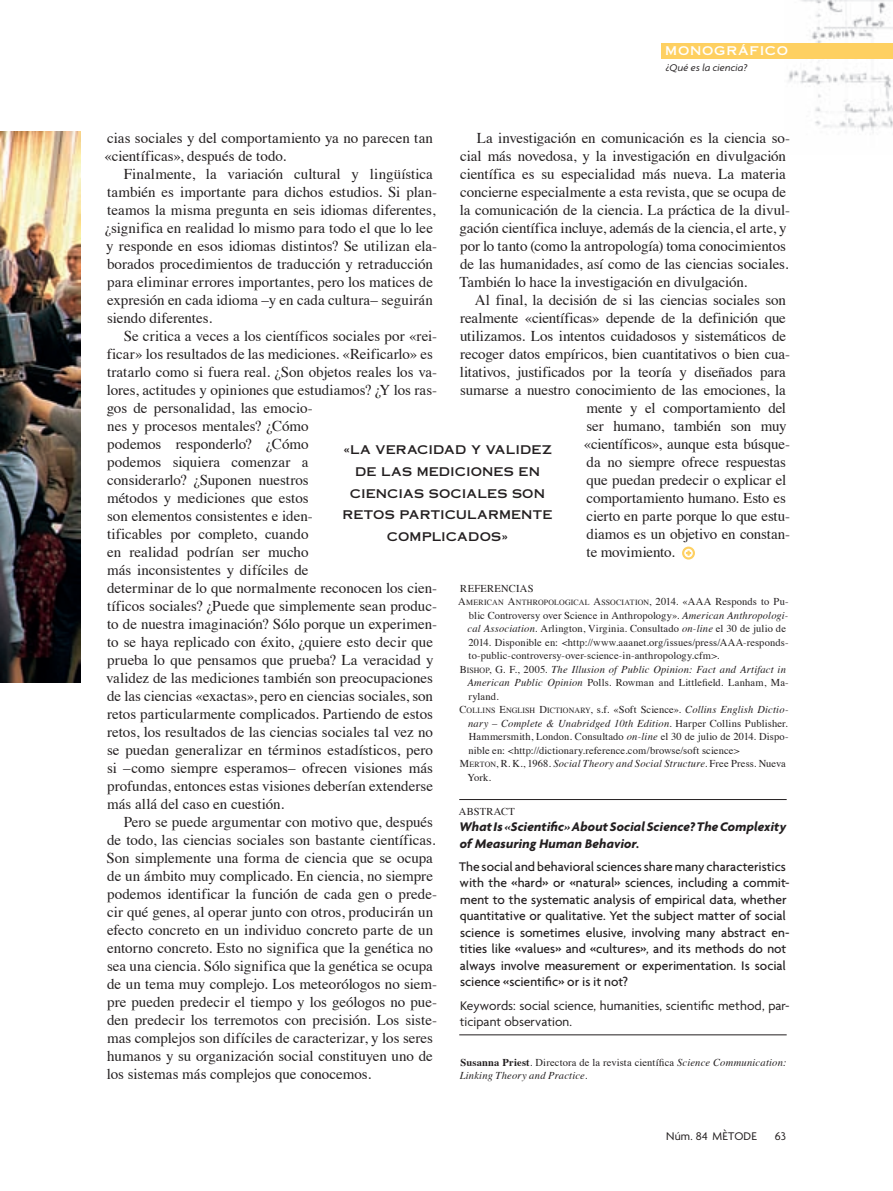
<style>
.page{position:relative;width:893px;height:1191px;background:#fff}
.page>*{position:absolute;margin:0;border:0;box-sizing:border-box;transform-origin:0 0}
.t1{font:15px/18px "Times";color:#231f20}
.t2{font:500 13.5px/16.5px "Agenda";letter-spacing:-.005em;color:#231f20}
.t3{font:italic 700 13.5px/16.5px "Agenda";letter-spacing:.015em;color:#231f20}
.t4{font:13.5px/16.5px "Agenda";letter-spacing:.005em;color:#231f20}
.t5{font:12px/21.8px "Copperplate Thirty One AB";letter-spacing:.01em;color:#231f20;text-align:center}
.t6{font:12px "Agenda";letter-spacing:.025em;color:#231f20}
.t7{font:12px "Copperplate Thirty One AB";letter-spacing:.06em;color:#fff}
.t8{font:10.5px "Times";letter-spacing:.01em;color:#231f20}
.t9{font:italic 10.5px/13.5px "Times";letter-spacing:.02em;color:#231f20}
.t10{font:italic 10.5px "Agenda";letter-spacing:.015em;color:#231f20}
.t11{font:7.8px "Times";letter-spacing:.025em;color:#231f20}
.s1{font-size:10.5px}
.s2{font-style:italic}
.s3{font-style:normal}
.s4{font-style:normal;font-size:7.8px}
.s5{font-size:7.8px}
.s6{font-weight:700;font-style:normal}
</style>
<div class="page">
<img style="left:784px;top:0;width:109px;height:133px">
<hr style="left:459px;top:799px;width:328px;height:1px;background:#231f20">
<hr style="left:459px;top:1034px;width:328px;height:1px;background:#231f20">
<div style="left:682px;top:546px;width:13px;height:13px;border:2px solid #fed061;border-radius:50%"></div>
<svg style="left:686px;top:550px;width:5px;height:6px"></svg>
<img style="left:0;top:132px;width:81px;height:551px">
<div style="left:661px;top:43px;width:232px;height:15px;background:#fed061"></div>
<p class="t7" style="left:665px;top:44px;width:124px">MONOGRÁFICO</p>
<p class="t10" style="left:666px;top:63px;width:83px">¿Qué es la ciencia?</p>
<p class="t1" style="left:104px;top:130px;width:330px">cias sociales y del comportamiento ya no parecen tan «científicas», después de todo.</p>
<p class="t1" style="left:105px;top:166px;width:334px;text-indent:19px">Finalmente, la variación cultural y lingüística también es importante para dichos estudios. Si plan&shy;teamos la misma pregunta en seis idiomas diferentes, ¿significa en realidad lo mismo para todo el que lo lee y responde en esos idiomas distintos? Se utilizan ela&shy;borados procedimientos de traducción y retraducción para eliminar errores importantes, pero los matices de expresión en cada idioma –y en cada cultura– seguirán siendo diferentes.</p>
<p class="t1" style="left:106px;top:328px;width:333px;text-indent:18px">Se critica a veces a los científicos sociales por «rei&shy;ficar» los resultados de las mediciones. «Reificarlo» es tratarlo como si fuera real. ¿Son objetos reales los va&shy;lores, actitudes y opiniones que estudiamos? ¿Y los ras&shy;gos de personalidad, las emocio-<br>nes y procesos mentales? ¿Cómo<br>podemos responderlo? ¿Cómo<br>podemos siquiera comenzar a<br>considerarlo? ¿Suponen nuestros<br>métodos y mediciones que estos<br>son elementos consistentes e iden-<br>tificables por completo, cuando<br>en realidad podrían ser mucho<br>más inconsistentes y difíciles de<br>determinar de lo que normalmente reconocen los cien&shy;tíficos sociales? ¿Puede que simplemente sean produc&shy;to de nuestra imaginación? Sólo porque un experimen&shy;to se haya replicado con éxito, ¿quiere esto decir que prueba lo que pensamos que prueba? La veracidad y validez de las mediciones también son preocupaciones de las ciencias «exactas», pero en ciencias sociales, son retos particularmente complicados. Partiendo de estos retos, los resultados de las ciencias sociales tal vez no se puedan generalizar en términos estadísticos, pero si –como siempre esperamos– ofrecen visiones más profundas, entonces esta s visiones deberían extenderse más allá del caso en cuestión.</p>
<p class="t1" style="left:107px;top:814px;width:332px;text-indent:17px">Pero se puede argumentar con motivo que, después de todo, las ciencias sociales son bastante científicas.<br>Son simplemente una forma de ciencia que se ocupa de un ámbito muy complicado. En ciencia, no siempre podemos identificar la función de cada gen o prede&shy;cir qué genes, al operar junto con otros, producirán un efecto concreto en un individuo concreto parte de un entorno concreto. Esto no significa que la genética no sea una ciencia. Sólo significa que la genética se ocupa de un tema muy complejo. Los meteorólogos no siem&shy;pre pueden predecir el tiempo y los geólogos no pue&shy;den predecir los terremotos con precisión. Los siste&shy;mas complejos son difíciles de caracterizar, y los seres humanos y su organización social constituyen uno de los sistemas más complejos que conocemos.</p>
<p class="t1" style="left:459px;top:130px;width:332px;text-indent:17px">La investigación en comunicación es la ciencia so&shy;cial más novedosa, y la investigación en divulgación científica es su especialidad más nueva. La materia concierne especialmente a esta revista, que se ocupa de la comunicación de la ciencia. La práctica de la divul&shy;gación científica incluye, además de la ciencia, el arte, y por lo tanto (como la antropología) toma conocimientos de las humanidades, así como de las ciencias sociales.<br>También lo hace la investigación en divulgación.</p>
<p class="t1" style="left:475px;top:292px;width:313px">Al final, la decisión de si las ciencias sociales son</p>
<p class="t1" style="left:460px;top:310px;width:327px">realmente «científicas» depende de la definición que</p>
<p class="t1" style="left:460px;top:328px;width:327px">utilizamos. Los intentos cuidadosos y sistemáticos de</p>
<p class="t1" style="left:460px;top:346px;width:331px">recoger datos empíricos, bien cuantitativos o bien cua-</p>
<p class="t1" style="left:460px;top:364px;width:328px">litativos, justificados por la teoría y diseñados para</p>
<p class="t1" style="left:460px;top:382px;width:327px">sumarse a nuestro conocimiento de las emociones, la</p>
<p class="t1" style="left:586px;top:400px;width:201px">mente y el comportamiento del</p>
<p class="t1" style="left:587px;top:418px;width:202px">ser humano, también son muy</p>
<p class="t1" style="left:584px;top:436px;width:208px">«científicos», aunque esta búsque-</p>
<p class="t1" style="left:587px;top:454px;width:201px">da no siempre ofrece respuestas</p>
<p class="t1" style="left:587px;top:472px;width:201px">que puedan predecir o explicar el</p>
<p class="t1" style="left:587px;top:490px;width:201px">comportamiento humano. Esto es</p>
<p class="t1" style="left:587px;top:508px;width:205px">cierto en parte porque lo que estu-</p>
<p class="t1" style="left:587px;top:526px;width:205px">diamos es un objetivo en constan-</p>
<p class="t1" style="left:587px;top:544px;width:90px">te movimiento.</p>
<p class="t8" style="left:460px;top:584px;width:75px">REFERENCIAS</p>
<p class="t11" style="left:458px;top:599px;width:332px"><span class="s1">A</span>MERICAN <span class="s1">A</span>NTHROPOLOGICAL <span class="s1">A</span>SSOCIATION<span class="s1">, 2014. «AAA Responds to Pu-</span></p>
<p class="t8" style="left:469px;top:611px;width:321px">blic Controversy over Science in Anthropology». <span class="s2">American Anthropologi-</span></p>
<p class="t8" style="left:468px;top:624px;width:320px"><span class="s2">cal Association</span>. Arlington, Virginia. Consultado <span class="s2">on-line</span> el 30 de julio de</p>
<p class="t8" style="left:468px;top:638px;width:322px">2014. Disponible en: &lt;http://www.aaanet.org/issues/press/AAA-responds-</p>
<p class="t8" style="left:469px;top:651px;width:252px">to-public-controversy-over-science-in-anthropology.cfm&gt;.</p>
<p class="t9" style="left:460px;top:663px;width:328px"><span class="s3">B</span><span class="s4">ISHOP</span><span class="s3">, G. F., 2005.</span> The Illusion of Public Opinion: Fact and Artifact in</p>
<p class="t8" style="left:467px;top:678px;width:323px"><span class="s2">American Public Opinion</span> Polls. Rowman and Littlefield. Lanham, Ma-</p>
<p class="t8" style="left:468px;top:692px;width:32px">ryland.</p>
<p class="t8" style="left:460px;top:705px;width:330px">C<span class="s5">OLLINS</span> E<span class="s5">NGLISH</span> D<span class="s5">ICTIONARY</span>, s.f. «Soft Science». <span class="s2">Collins English Dictio-</span></p>
<p class="t9" style="left:468px;top:717px;width:321px">nary – Complete &amp; Unabridged 10th Edition<span class="s3">. Harper Collins Publisher.</span></p>
<p class="t8" style="left:469px;top:732px;width:321px">Hammersmith, London. Consultado <span class="s2">on-line</span> el 30 de julio de 2014. Dispo-</p>
<p class="t8" style="left:468px;top:746px;width:273px">nible en: &lt;http://dictionary.reference.com/browse/soft science&gt;</p>
<p class="t9" style="left:460px;top:758px;width:328px"><span class="s3">M</span><span class="s4">ERTON</span><span class="s3">, R. K., 1968.</span> Social Theory and Social Structure<span class="s3">. Free Press. Nueva</span></p>
<p class="t8" style="left:467px;top:773px;width:25px">York.</p>
<p class="t8" style="left:459px;top:806px;width:57px">ABSTRACT</p>
<p class="t3" style="left:459px;top:819px;width:328px">What Is «Scientific» About Social Science? The Complexity of Measuring Human Behavior.</p>
<p class="t2" style="left:459px;top:859px;width:332px">The social and behavioral sciences share many characte ristics with the «hard» or «natural» sciences, including a commit&shy;ment to the systematic analysis of empirical data, whether quantitative or qualitative. Yet the subject matter of social science is sometimes elusive, involving many abstract en&shy;tities like «values» and «cultures», and its methods do not always involve measurement or experimentation. Is social science «scientific» or is it not?</p>
<p class="t4" style="left:460px;top:998px;width:331px">Keywords: social science, humanities, scientific method, par&shy;ticipant observation.</p>
<p class="t9" style="left:460px;top:1056px;width:328px"><span class="s6">Susanna Priest</span><span class="s3">. Directora de la revista científica</span> Science Communication:<br>Linking Theory and Practice<span class="s3">.</span></p>
<p class="t5" style="left:343px;top:439px;width:211px">«LA VERACIDAD Y VALIDEZ<br>DE LAS MEDICIONES EN<br>CIENCIAS SOCIALES SON<br>RETOS PARTICULARMENTE<br>COMPLICADOS»</p>
<p class="t6" style="left:666px;top:1131px;width:92px">Núm. 84 MÈTODE</p>
<p class="t6" style="left:775px;top:1131px;width:13px">63</p>
</div>
